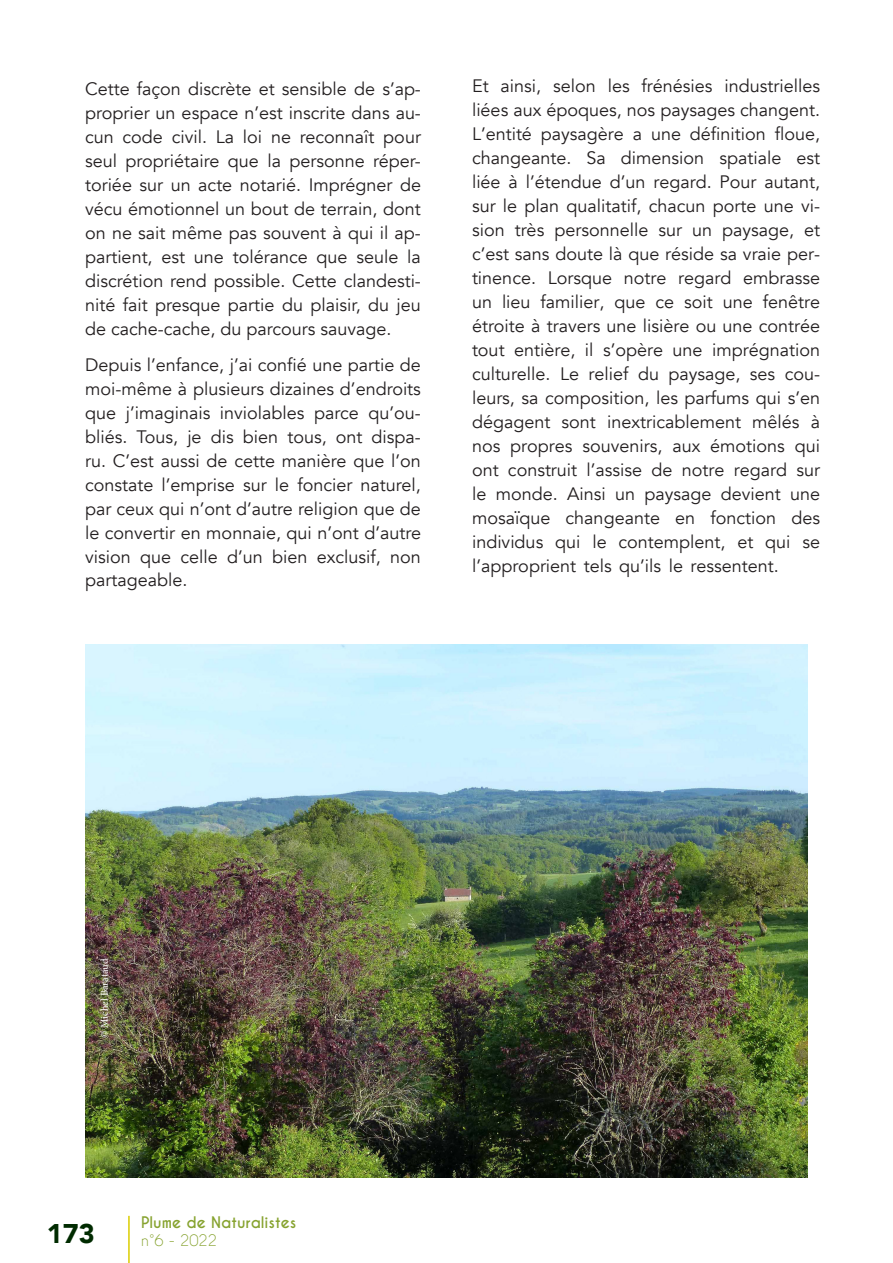
<style>
.page{position:relative;width:893px;height:1263px;background:#fff}
.page>*{position:absolute;margin:0;border:0;box-sizing:border-box;transform-origin:0 0}
.t1{font:900 27px "Avenir";color:#002b00}
.t2{font:18px/24px "Avenir";color:#231f20;text-align:justify}
.t3{font:700 15px "Caviar Dreams";color:#87a330}
.t4{font:15px "Caviar Dreams";color:#87a330}
.t5{font:10.5px "Minion Pro";letter-spacing:-.005em;color:#fff}
</style>
<div class="page">
<hr style="left:128px;top:1216px;width:2px;height:47px;background:#dbcd00">
<img style="left:85px;top:644px;width:723px;height:534px">
<p class="t2" style="left:85px;top:77px;width:337px">Cette façon discrète et sensible de s’ap&shy;proprier un espace n’est inscrite dans au&shy;cun code civil. La loi ne reconnaît pour seul propriétaire que la personne réper&shy;toriée sur un acte notarié. Imprégner de vécu émotionnel un bout de terrain, dont on ne sait même pas souvent à qui il ap&shy;partient, est une tolérance que seule la discrétion rend possible. Cette clandesti&shy;nité fait presque partie du plaisir, du jeu de cache-cache, du parcours sauvage.</p>
<p class="t2" style="left:85px;top:353px;width:337px">Depuis l’enfance, j’ai confié une partie de moi-même à plusieurs dizaines d’endroits que j’imaginais inviolables parce qu’ou&shy;bliés. Tous, je dis bien tous, ont dispa&shy;ru. C’est aussi de cette manière que l’on constate l’emprise sur le foncier naturel, par ceux qui n’ont d’autre religion que de le convertir en monnaie, qui n’ont d’autre vision que celle d’un bien exclusif, non partageable.</p>
<p class="t2" style="left:472px;top:74px;width:350px">Et ainsi, selon les frénésies industrielles liées aux époques, nos paysages changent.<br>L’entité paysagère a une définition floue, changeante. Sa dimension spatiale est liée à l’étendue d’un regard. Pour autant, sur le plan qualitatif, chacun porte une vi&shy;sion très personnelle sur un paysage, et c’est sans doute là que réside sa vraie per&shy;tinence. Lorsque notre regard embrasse un lieu familier, que ce soit une fenêtre étroite à travers une lisière ou une contrée tout entière, il s’opère une imprégnation culturelle. Le relief du paysage, ses cou&shy;leurs, sa composition, les parfums qui s’en dégagent sont inextricablement mêlés à nos propres souvenirs, aux émotions qui ont construit l’assise de notre regard sur le monde. Ainsi un paysage devient une mosaïque changeante en fonction des individus qui le contemplent, et qui se l’approprient tels qu’ils le ressentent.</p>
<p class="t5" style="left:97px;top:1037px;width:81px;rotate:-90deg">© Michel Barataud</p>
<p class="t3" style="left:141px;top:1213px;width:157px">Plume de Naturalistes</p>
<p class="t1" style="left:47px;top:1210px;width:49px">173</p>
<p class="t4" style="left:141px;top:1231px;width:77px">n°6 - 2022</p>
</div>
